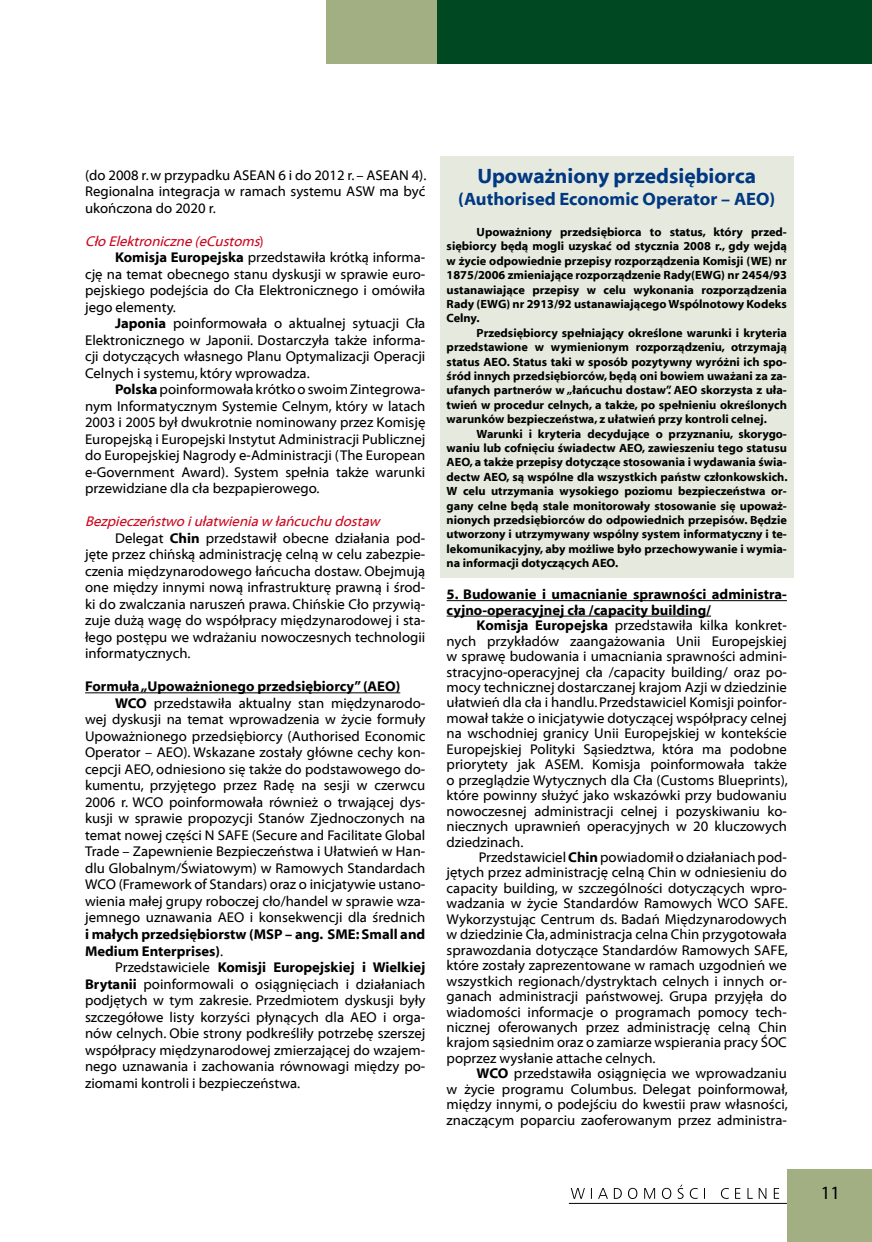
<style>
.page{position:relative;width:872px;height:1242px;background:#fff}
.page>*{position:absolute;margin:0;border:0;box-sizing:border-box;transform-origin:0 0}
.t1{font:21px "Myriad Bd Web";color:#003882}
.t2{font:18.75px "Myriad Pro";color:#000}
.t3{font:18px "Myriad Bd Web";color:#003882}
.t4{font:14.25px/15.5px "Myriad Web";color:#000;text-align:justify}
.t5{font:14.25px/16.5px "Myriad Bd Web";color:#000}
.t6{font:italic 14.25px "Myriad Web";color:#cc071e}
.t7{font:12px/14.4px "Myriad Bd Web";color:#000;text-align:justify}
.s1{font-style:normal}
.s2{font-family:"Myriad Bd Web"}
.s3{font-family:"Myriad Web"}
</style>
<div class="page">
<div style="left:787px;top:1169px;width:85px;height:73px;background:#a1af82"></div>
<div style="left:437px;top:0;width:435px;height:64px;background:#004821"></div>
<div style="left:326px;top:0;width:111px;height:64px;background:#a1af82"></div>
<svg style="left:571px;top:1184px;width:208px;height:15px"></svg>
<hr style="left:569px;top:1203px;width:218px;height:1px;background:#000">
<div style="left:440px;top:156px;width:353px;height:421px;background:#e6eade"></div>
<hr style="left:85px;top:692px;width:315px;height:1px;background:#000">
<hr style="left:446px;top:600px;width:341px;height:1px;background:#000">
<hr style="left:446px;top:616px;width:265px;height:1px;background:#000">
<p class="t4" style="left:85px;top:167px;width:343px;line-height:16.5px">(do 2008 r. w przypadku ASEAN 6 i do 2012 r. – ASEAN 4).<br>Regionalna integracja w ramach systemu ASW ma być ukończona do 2020 r.</p>
<p class="t6" style="left:85px;top:233px;width:180px">Cło Elektroniczne(eCustoms<span class="s1">)</span></p>
<p class="t4" style="left:115px;top:250px;width:312px"><span class="s2">Komisja Europejska</span> przedstawiła krótką informa-</p>
<p class="t4" style="left:85px;top:267px;width:342px">cję na temat obecnego stanu dyskusji w sprawie euro-</p>
<p class="t4" style="left:85px;top:283px;width:342px">pejskiego podejścia do Cła Elektronicznego i omówiła</p>
<p class="t4" style="left:85px;top:300px;width:92px">jego elementy.</p>
<p class="t4" style="left:115px;top:316px;width:312px"><span class="s2">Japonia</span> poinformowała o aktualnej sytuacji Cła</p>
<p class="t4" style="left:85px;top:333px;width:342px">Elektronicznego w Japonii. Dostarczyła także informa-</p>
<p class="t4" style="left:85px;top:349px;width:342px">cji dotyczących własnego Planu Optymalizacji Operacji</p>
<p class="t4" style="left:85px;top:366px;width:226px">Celnych i systemu, który wprowadza.</p>
<p class="t4" style="left:115px;top:382px;width:312px"><span class="s2">Polska</span> poinformowała krótko o swoim Zintegrowa-</p>
<p class="t4" style="left:85px;top:399px;width:342px">nym Informatycznym Systemie Celnym, który w latach</p>
<p class="t4" style="left:85px;top:415px;width:342px">2003 i 2005 był dwukrotnie nominowany przez Komisję</p>
<p class="t4" style="left:85px;top:432px;width:342px">Europejską i Europejski Instytut Administracji Publicznej</p>
<p class="t4" style="left:85px;top:448px;width:342px">do Europejskiej Nagrody e-Administracji (The European</p>
<p class="t4" style="left:85px;top:465px;width:342px">e-Government Award). System spełnia także warunki</p>
<p class="t4" style="left:85px;top:481px;width:236px">przewidziane dla cła bezpapierowego.</p>
<p class="t6" style="left:85px;top:514px;width:300px">Bezpieczeństwo iułatwieniaw łańcuchu dostaw</p>
<p class="t4" style="left:115px;top:531px;width:312px">Delegat <span class="s2">Chin</span> przedstawił obecne działania pod-</p>
<p class="t4" style="left:85px;top:547px;width:342px">jęte przez chińską administrację celną w celu zabezpie-</p>
<p class="t4" style="left:85px;top:564px;width:342px">czenia międzynarodowego łańcucha dostaw. Obejmują</p>
<p class="t4" style="left:85px;top:580px;width:342px">one między innymi nową infrastrukturę prawną i środ-</p>
<p class="t4" style="left:85px;top:597px;width:342px">ki do zwalczania naruszeń prawa. Chińskie Cło przywią-</p>
<p class="t4" style="left:85px;top:613px;width:342px">zuje dużą wagę do współpracy międzynarodowej i sta-</p>
<p class="t4" style="left:85px;top:630px;width:342px">łego postępu we wdrażaniu nowoczesnych technologii</p>
<p class="t4" style="left:85px;top:646px;width:107px">informatycznych.</p>
<p class="t5" style="left:85px;top:678px;width:317px">Formuła „Upoważnionego przedsiębiorcy” (AEO)</p>
<p class="t4" style="left:85px;top:695px;width:342px;line-height:16.5px;text-indent:30px"><span class="s2">WCO</span> przedstawiła aktualny stan międzynarodo&shy;wej dyskusji na temat wprowadzenia w życie formuły Upoważnionego przedsiębiorcy (Authorised Economic Operator – AEO). Wskazane zostały główne cechy kon&shy;cepcji AEO, odniesiono się także do podstawowego do&shy;kumentu, przyjętego przez Radę na sesji w czerwcu 2006 r. WCO poinformowała również o trwającej dys&shy;kusji w sprawie propozycji Stanów Zjednoczonych na temat nowej części N SAFE (Secure and Facilitate Global Trade – Zapewnienie Bezpieczeństwa i Ułatwień w Han&shy;dlu Globalnym/Światowym) w Ramowych Standardach WCO (Framework of Standars) oraz o inicjatywie ustano&shy;wienia małej grupy roboczej cło/handel w sprawie wza&shy;jemnego uznawania AEO i konsekwencji dla średnich</p>
<p class="t5" style="left:85px;top:926px;width:342px">i małych przedsiębiorstw (MSP – ang. SME: Small and<br>Medium Enterprises)<span class="s3">.</span></p>
<p class="t5" style="left:115px;top:959px;width:312px"><span class="s3">Przedstawiciele</span> Komisji Europejskiej i Wielkiej</p>
<p class="t4" style="left:85px;top:975px;width:342px;line-height:16.5px"><span class="s2">Brytanii</span> poinformowali o osiągnięciach i działaniach podjętych w tym zakresie. Przedmiotem dyskusji były szczegółowe listy korzyści płynących dla AEO i orga&shy;nów celnych. Obie strony podkreśliły potrzebę szerszej współpracy międzynarodowej zmierzającej do wzajem&shy;nego uznawania i zachowania równowagi między po&shy;ziomami kontroli i bezpieczeństwa.</p>
<h1 class="t1" style="left:477px;top:165px;width:280px">Upoważniony przedsiębiorca</h1>
<p class="t3" style="left:458px;top:189px;width:318px">(Authorised Economic Operator – AEO)</p>
<p class="t7" style="left:446px;top:225px;width:342px;text-indent:30px">Upoważniony przedsiębiorca to status, który przed&shy;siębiorcy będą mogli uzyskać od stycznia 2008 r., gdy wejdą w życie odpowiednie przepisy rozporządzenia Komisji (WE) nr 1875/2006 zmieniające rozporządzenie Rady(EWG) nr 2454/93 ustanawiające przepisy w celu wykonania rozporządzenia Rady (EWG) nr 2913/92 ustanawiającego Wspólnotowy Kodeks Celny.</p>
<p class="t7" style="left:446px;top:326px;width:342px;text-indent:30px">Przedsiębiorcy spełniający określone warunki i kryteria przedstawione w wymienionym rozporządzeniu, otrzymają status AEO. Status taki w sposób pozytywny wyróżni ich spo&shy;śród innych przedsiębiorców, będą oni bowiem uważani za za&shy;ufanych partnerów w „łańcuchu dostaw”. AEO skorzysta z uła&shy;twień w procedur celnych, a także, po spełnieniu określonych warunków bezpieczeństwa, z ułatwień przy kontroli celnej.</p>
<p class="t7" style="left:446px;top:426px;width:342px;text-indent:30px">Warunki i kryteria decydujące o przyznaniu, skorygo&shy;waniu lub cofnięciu świadectw AEO, zawieszeniu tego statusu AEO, a także przepisy dotyczące stosowania i wydawania świa&shy;dectw AEO, są wspólne dla wszystkich państw członkowskich.<br>W celu utrzymania wysokiego poziomu bezpieczeństwa or&shy;gany celne będą stale monitorowały stosowanie się upoważ&shy;nionych przedsiębiorców do odpowiednich przepisów. Będzie utworzony i utrzymywany wspólny system informatyczny i te&shy;lekomunikacyjny, aby możliwe było przechowywanie i wymia&shy;na informacji dotyczących AEO.</p>
<p class="t5" style="left:446px;top:587px;width:342px;line-height:15.5px">5. Budowanie i umacnianie sprawności administra&shy;cyjno-operacyjnej cła /capacity building/</p>
<p class="t4" style="left:446px;top:618px;width:343px;text-indent:30px"><span class="s2">Komisja Europejska</span> przedstawiła kilka konkret&shy;nych przykładów zaangażowania Unii Europejskiej w sprawę budowania i umacniania sprawności admini&shy;stracyjno-operacyjnej cła /capacity building/ oraz po&shy;mocy technicznej dostarczanej krajom Azji w dziedzinie ułatwień dla cła i handlu. Przedstawiciel Komisji poinfor&shy;mował także o inicjatywie dotyczącej współpracy celnej na wschodniej granicy Unii Europejskiej w kontekście Europejskiej Polityki Sąsiedztwa, która ma podobne priorytety jak ASEM. Komisja poinformowała także o przeglądzie Wytycznych dla Cła (Customs Blueprints), które powinny służyć jako wskazówki przy budowaniu nowoczesnej administracji celnej i pozyskiwaniu ko&shy;niecznych uprawnień operacyjnych w 20 kluczowych dziedzinach.</p>
<p class="t4" style="left:446px;top:850px;width:343px;text-indent:32px">Przedstawiciel <span class="s2">Chin</span> powiadomił o działaniach pod&shy;jętych przez administrację celną Chin w odniesieniu do capacity building, w szczególności dotyczących wpro&shy;wadzania w życie Standardów Ramowych WCO SAFE.<br>Wykorzystując Centrum ds. Badań Międzynarodowych w dziedzinie Cła, administracja celna Chin przygotowała sprawozdania dotyczące Standardów Ramowych SAFE, które zostały zaprezentowane w ramach uzgodnień we wszystkich regionach/dystryktach celnych i innych or&shy;ganach administracji państwowej. Grupa przyjęła do wiadomości informacje o programach pomocy tech&shy;nicznej oferowanych przez administrację celną Chin krajom sąsiednim oraz o zamiarze wspierania pracy ŚOC poprzez wysłanie attache celnych.</p>
<p class="t4" style="left:446px;top:1066px;width:343px;text-indent:30px"><span class="s2">WCO</span> przedstawiła osiągnięcia we wprowadzaniu w życie programu Columbus. Delegat poinformował, między innymi, o podejściu do kwestii praw własności, znaczącym poparciu zaoferowanym przez administra-</p>
<h2 class="t2" style="left:820px;top:1180px;width:21px">11</h2>
</div>
